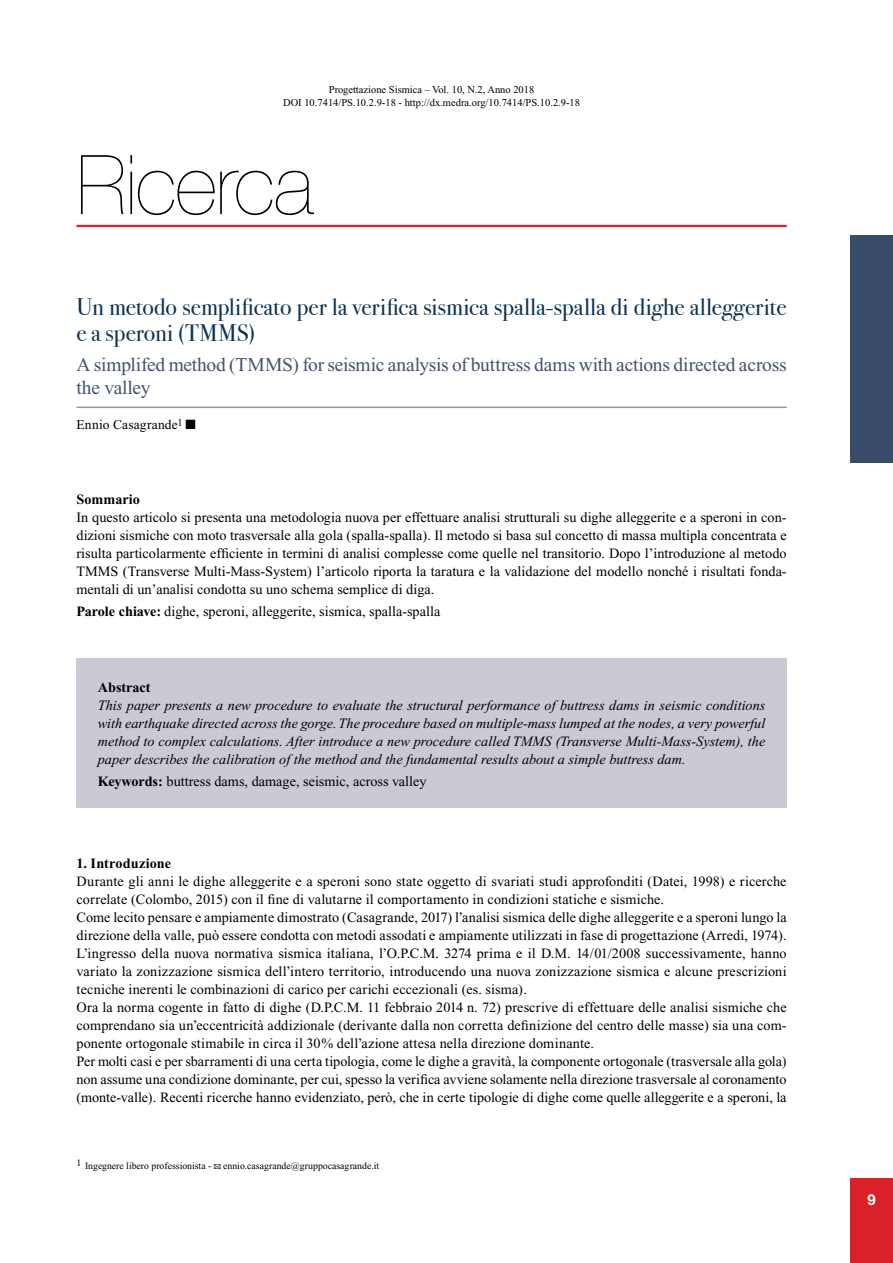
<style>
.page{position:relative;width:893px;height:1263px;background:#fff}
.page>*{position:absolute;margin:0;border:0;box-sizing:border-box;transform-origin:0 0}
.t1{font:200 82.5px "Helvetica Neue";letter-spacing:-.015em;color:#000}
.t2{font:24px/26.4px "Bodoni Svty Two ITCTT Book";color:#0b3254}
.t3{font:19.5px/23.1px "Times New Roman";letter-spacing:-.01em;color:#435270}
.t4{font:700 15px "Helvetica Neue";color:#fff}
.t5{font:14.25px/18px "Times New Roman";letter-spacing:.005em;color:#000;text-align:justify}
.t6{font:italic 14.25px/18px "Times New Roman";color:#000;text-align:justify}
.t7{font:700 14.25px "Times New Roman";color:#000}
.t8{font:13.5px "Times New Roman";letter-spacing:.01em;color:#000}
.t9{font:10.5px/12.6px "Times New Roman";color:#000;text-align:center}
.t10{font:9.75px "Times New Roman";color:#000}
.s1{font-weight:700}
.s2{font-family:"Travelcons";font-size:5.25px}
</style>
<div class="page">
<div style="left:850px;top:1178px;width:43px;height:85px;background:#da2128"></div>
<div style="left:850px;top:236px;width:43px;height:227px;background:#394b6a"></div>
<hr style="left:77px;top:407px;width:710px;height:1px;background:#939598">
<div style="left:77px;top:658px;width:710px;height:150px;background:#c9cad4"></div>
<hr style="left:77px;top:225px;width:710px;height:2px;background:#da2128">
<p class="t9" style="left:283px;top:83px;width:299px">Progettazione Sismica – Vol. 10, N.2, Anno 2018<br>DOI 10.7414/PS.10.2.9-18 - http://dx.medra.org/10.7414/PS.10.2.9-18</p>
<h1 class="t1" style="left:77px;top:137px;width:239px">Ricerca</h1>
<h2 class="t2" style="left:77px;top:291px;width:712px">Un metodo semplificato per la verifica sismica spalla-spalla di dighe alleggerite e a speroni (TMMS)</h2>
<h3 class="t3" style="left:77px;top:353px;width:712px">A simplifed method (TMMS) for seismic analysis of buttress dams with actions directed across the valley</h3>
<p class="t8" style="left:77px;top:417px;width:121px">Ennio Casagrande<sup>1</sup> ■</p>
<p class="t7" style="left:77px;top:491px;width:65px">Sommario</p>
<p class="t5" style="left:77px;top:508px;width:712px">In questo articolo si presenta una metodologia nuova per effettuare analisi strutturali su dighe alleggerite e a speroni in con&shy;dizioni sismiche con moto trasversale alla gola (spalla-spalla). Il metodo si basa sul concetto di massa multipla concentrata e risulta particolarmente efficiente in termini di analisi complesse come quelle nel transitorio. Dopo l’introduzione al metodo TMMS (Transverse Multi-Mass-System) l’articolo riporta la taratura e la validazione del modello nonché i risultati fonda&shy;mentali di un’analisi condotta su uno schema semplice di diga.</p>
<p class="t5" style="left:77px;top:602px;width:365px"><span class="s1">Parole chiave:</span> dighe, speroni, alleggerite, sismica, spalla-spalla</p>
<p class="t7" style="left:98px;top:679px;width:54px">Abstract</p>
<p class="t6" style="left:98px;top:696px;width:669px">This paper presents a new procedure to evaluate the structural performance of buttress dams in seismic conditions with earthquake directed across the gorge. The procedure based on multiple-mass lumped at the nodes, a very powerful method to complex calculations. After introduce a new procedure called TMMS (Transverse Multi-Mass-System), the paper describes the calibration of the method and the fundamental results about a simple buttress dam.</p>
<p class="t5" style="left:98px;top:772px;width:330px"><span class="s1">Keywords:</span> buttress dams, damage, seismic, across valley</p>
<p class="t7" style="left:77px;top:855px;width:96px">1. Introduzione</p>
<p class="t5" style="left:77px;top:872px;width:712px;text-align:left">Durante gli anni le dighe alleggerite e a speroni sono state oggetto di svariati studi approfonditi (Datei, 1998) e ricerche correlate (Colombo, 2015) con il fine di valutarne il comportamento in condizioni statiche e sismiche.<br>Come lecito pensare e ampiamente dimostrato (Casagrande, 2017) l’analisi sismica delle dighe alleggerite e a speroni lungo la direzione della valle, può essere condotta con metodi assodati e ampiamente utilizzati in fase di progettazione (Arredi, 1974).<br>L’ingresso della nuova normativa sismica italiana, l’O.P.C.M. 3274 prima e il D.M. 14/01/2008 successivamente, hanno variato la zonizzazione sismica dell’intero territorio, introducendo una nuova zonizzazione sismica e alcune prescrizioni tecniche inerenti le combinazioni di carico per carichi eccezionali (es. sisma).<br>Ora la norma cogente in fatto di dighe (D.P.C.M. 11 febbraio 2014 n. 72) prescrive di effettuare delle analisi sismiche che comprendano sia un’eccentricità addizionale (derivante dalla non corretta definizione del centro delle masse) sia una com&shy;ponente ortogonale stimabile in circa il 30% dell’azione attesa nella direzione dominante.<br>Per molti casi e per sbarramenti di una certa tipologia, come le dighe a gravità, la componente ortogonale (trasversale alla gola) non assume una condizione dominante, per cui, spesso la verifica avviene solamente nella direzione trasversale al coronamento (monte-valle). Recenti ricerche hanno evidenziato, però, che in certe tipologie di dighe come quelle alleggerite e a speroni, la</p>
<p class="t10" style="left:77px;top:1161px;width:304px">1 Ingegnere libero professionista - <span class="s2">m</span> ennio.casagrande@gruppocasagrande.it</p>
<p class="t4" style="left:867px;top:1190px;width:10px">9</p>
</div>
